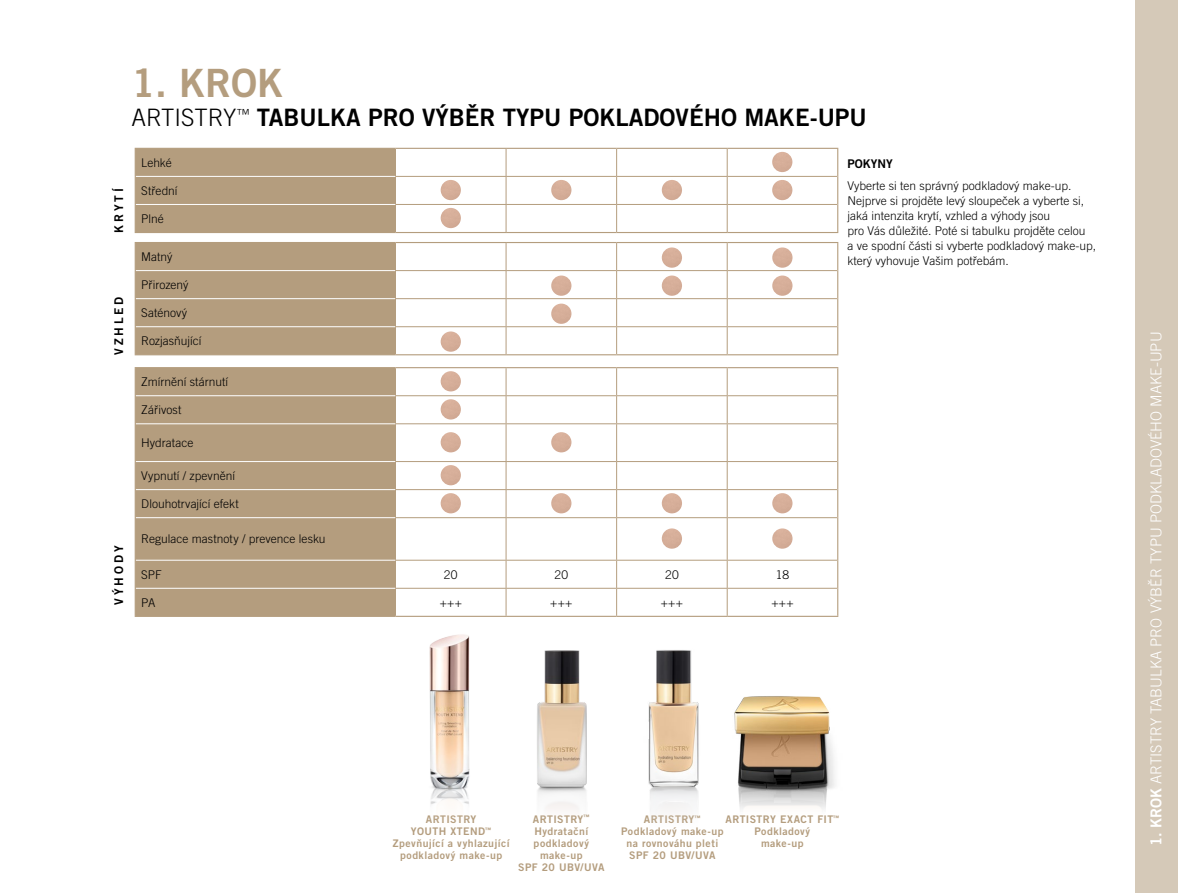
<style>
.page{position:relative;width:1178px;height:893px;background:#fff}
.page>*{position:absolute;margin:0;border:0;box-sizing:border-box;transform-origin:0 0}
.t1{font:39px "Trade Gothic LT Pro Bd 2";color:#b49d7e}
.t2{font:24px "Trade Gothic LT Pro Bd 2";color:#000}
.t3{font:300 24px "Trade Gothic LT Pro";color:#000}
.t4{font:300 15px "Trade Gothic LT Pro";color:#fff}
.t5{font:300 12px/15px "Trade Gothic LT Pro";color:#000}
.t6{font:12px "Trade Gothic LT Pro Bd 2";letter-spacing:.24em;color:#000}
.t7{font:10.5px/12px "Trade Gothic LT Pro Bd 2";letter-spacing:.04em;color:#b49d7e;text-align:center}
.s1{font-family:"Trade Gothic LT Pro Bd 2";font-weight:400}
</style>
<div class="page">
<div style="left:1135px;top:0;width:43px;height:893px;background:#d5c9b8"></div>
<img style="left:429px;top:634px;width:41px;height:171px">
<img style="left:648px;top:704px;width:1px;height:80px">
<img style="left:537px;top:650px;width:50px;height:160px">
<img style="left:649px;top:650px;width:186px;height:161px">
<svg style="left:135px;top:148px;width:703px;height:84px"></svg>
<hr style="left:135px;top:232px;width:260px;height:1px;background:#b49d7e">
<hr style="left:395px;top:232px;width:111px;height:1px;background:#b49d7e">
<hr style="left:506px;top:232px;width:111px;height:1px;background:#b49d7e">
<hr style="left:617px;top:232px;width:110px;height:1px;background:#b49d7e">
<hr style="left:727px;top:232px;width:111px;height:1px;background:#b49d7e">
<img style="left:772px;top:152px;width:20px;height:20px;border-radius:10px">
<img style="left:441px;top:180px;width:20px;height:20px;border-radius:10px">
<img style="left:551px;top:180px;width:20px;height:20px;border-radius:10px">
<img style="left:662px;top:180px;width:20px;height:20px;border-radius:10px">
<img style="left:772px;top:180px;width:20px;height:20px;border-radius:10px">
<img style="left:441px;top:208px;width:20px;height:20px;border-radius:10px">
<hr style="left:135px;top:242px;width:260px;height:1px;background:#b49d7e">
<hr style="left:395px;top:242px;width:111px;height:1px;background:#b49d7e">
<hr style="left:506px;top:242px;width:111px;height:1px;background:#b49d7e">
<hr style="left:617px;top:242px;width:110px;height:1px;background:#b49d7e">
<hr style="left:727px;top:242px;width:111px;height:1px;background:#b49d7e">
<svg style="left:135px;top:243px;width:703px;height:111px"></svg>
<hr style="left:135px;top:354px;width:260px;height:1px;background:#b49d7e">
<hr style="left:395px;top:354px;width:111px;height:1px;background:#b49d7e">
<hr style="left:506px;top:354px;width:111px;height:1px;background:#b49d7e">
<hr style="left:617px;top:354px;width:110px;height:1px;background:#b49d7e">
<hr style="left:727px;top:354px;width:111px;height:1px;background:#b49d7e">
<img style="left:662px;top:247px;width:20px;height:21px;border-radius:10px">
<img style="left:772px;top:247px;width:20px;height:21px;border-radius:10px">
<img style="left:551px;top:276px;width:20px;height:20px;border-radius:10px">
<img style="left:662px;top:276px;width:20px;height:20px;border-radius:10px">
<img style="left:772px;top:276px;width:20px;height:20px;border-radius:10px">
<img style="left:551px;top:304px;width:20px;height:20px;border-radius:10px">
<img style="left:441px;top:331px;width:20px;height:21px;border-radius:10px">
<div style="left:136px;top:368px;width:259px;height:248px;background:#b49d7e"></div>
<svg style="left:507px;top:368px;width:330px;height:248px"></svg>
<hr style="left:506px;top:395px;width:111px;height:1px;background:#b49d7e">
<hr style="left:617px;top:395px;width:110px;height:1px;background:#b49d7e">
<svg style="left:616px;top:368px;width:1px;height:55px"></svg>
<hr style="left:727px;top:395px;width:110px;height:1px;background:#b49d7e">
<svg style="left:727px;top:368px;width:1px;height:55px"></svg>
<hr style="left:506px;top:423px;width:111px;height:1px;background:#b49d7e">
<hr style="left:617px;top:423px;width:110px;height:1px;background:#b49d7e">
<hr style="left:616px;top:424px;width:1px;height:37px;background:#b49d7e">
<hr style="left:727px;top:423px;width:110px;height:1px;background:#b49d7e">
<hr style="left:727px;top:424px;width:1px;height:37px;background:#b49d7e">
<hr style="left:506px;top:461px;width:111px;height:1px;background:#b49d7e">
<hr style="left:617px;top:461px;width:110px;height:1px;background:#b49d7e">
<hr style="left:727px;top:461px;width:110px;height:1px;background:#b49d7e">
<hr style="left:506px;top:489px;width:111px;height:1px;background:#b49d7e">
<hr style="left:617px;top:489px;width:110px;height:1px;background:#b49d7e">
<svg style="left:616px;top:462px;width:1px;height:55px"></svg>
<hr style="left:727px;top:489px;width:110px;height:1px;background:#b49d7e">
<svg style="left:727px;top:462px;width:1px;height:55px"></svg>
<hr style="left:506px;top:517px;width:111px;height:1px;background:#b49d7e">
<hr style="left:617px;top:517px;width:110px;height:1px;background:#b49d7e">
<hr style="left:616px;top:518px;width:1px;height:42px;background:#b49d7e">
<hr style="left:727px;top:517px;width:110px;height:1px;background:#b49d7e">
<hr style="left:727px;top:518px;width:1px;height:42px;background:#b49d7e">
<hr style="left:506px;top:560px;width:111px;height:1px;background:#b49d7e">
<hr style="left:617px;top:560px;width:110px;height:1px;background:#b49d7e">
<hr style="left:727px;top:560px;width:110px;height:1px;background:#b49d7e">
<hr style="left:506px;top:588px;width:111px;height:1px;background:#b49d7e">
<svg style="left:395px;top:368px;width:112px;height:248px"></svg>
<hr style="left:617px;top:588px;width:110px;height:1px;background:#b49d7e">
<svg style="left:616px;top:561px;width:1px;height:55px"></svg>
<hr style="left:727px;top:588px;width:110px;height:1px;background:#b49d7e">
<svg style="left:727px;top:561px;width:1px;height:55px"></svg>
<hr style="left:136px;top:395px;width:259px;height:1px;background:#fff">
<hr style="left:136px;top:423px;width:259px;height:1px;background:#fff">
<hr style="left:136px;top:461px;width:259px;height:1px;background:#fff">
<hr style="left:136px;top:489px;width:259px;height:1px;background:#fff">
<hr style="left:136px;top:517px;width:259px;height:1px;background:#fff">
<hr style="left:136px;top:560px;width:259px;height:1px;background:#fff">
<hr style="left:136px;top:588px;width:259px;height:1px;background:#fff">
<hr style="left:135px;top:367px;width:260px;height:1px;background:#b49d7e">
<hr style="left:395px;top:367px;width:111px;height:1px;background:#b49d7e">
<hr style="left:506px;top:367px;width:111px;height:1px;background:#b49d7e">
<hr style="left:617px;top:367px;width:110px;height:1px;background:#b49d7e">
<hr style="left:727px;top:367px;width:111px;height:1px;background:#b49d7e">
<svg style="left:135px;top:368px;width:1px;height:56px"></svg>
<svg style="left:837px;top:368px;width:1px;height:56px"></svg>
<hr style="left:135px;top:424px;width:1px;height:38px;background:#b49d7e">
<hr style="left:837px;top:424px;width:1px;height:38px;background:#b49d7e">
<svg style="left:135px;top:462px;width:1px;height:56px"></svg>
<svg style="left:837px;top:462px;width:1px;height:56px"></svg>
<hr style="left:135px;top:518px;width:1px;height:42px;background:#b49d7e">
<hr style="left:837px;top:518px;width:1px;height:42px;background:#b49d7e">
<svg style="left:135px;top:560px;width:1px;height:56px"></svg>
<svg style="left:837px;top:560px;width:1px;height:56px"></svg>
<hr style="left:135px;top:616px;width:260px;height:1px;background:#b49d7e">
<hr style="left:395px;top:616px;width:111px;height:1px;background:#b49d7e">
<hr style="left:506px;top:616px;width:111px;height:1px;background:#b49d7e">
<hr style="left:617px;top:616px;width:110px;height:1px;background:#b49d7e">
<hr style="left:727px;top:616px;width:111px;height:1px;background:#b49d7e">
<img style="left:441px;top:371px;width:20px;height:20px;border-radius:10px">
<img style="left:441px;top:399px;width:20px;height:20px;border-radius:10px">
<img style="left:441px;top:432px;width:20px;height:20px;border-radius:10px">
<img style="left:551px;top:432px;width:20px;height:20px;border-radius:10px">
<img style="left:441px;top:465px;width:20px;height:20px;border-radius:10px">
<img style="left:441px;top:493px;width:20px;height:20px;border-radius:10px">
<img style="left:551px;top:493px;width:20px;height:20px;border-radius:10px">
<img style="left:662px;top:493px;width:20px;height:20px;border-radius:10px">
<img style="left:772px;top:493px;width:20px;height:20px;border-radius:10px">
<img style="left:662px;top:528px;width:20px;height:21px;border-radius:10px">
<img style="left:772px;top:528px;width:20px;height:21px;border-radius:10px">
<p class="t6" style="left:111px;top:233px;width:46px;rotate:-90deg">KRYTÍ</p>
<p class="t6" style="left:111px;top:355px;width:59px;rotate:-90deg">Vzhled</p>
<p class="t6" style="left:111px;top:605px;width:60px;rotate:-90deg">Výh ody</p>
<h1 class="t1" style="left:131px;top:59px;width:147px">1. krok</h1>
<h2 class="t3" style="left:131px;top:103px;width:154px">ARTISTRY<sup>™</sup> <span class="s1">Tabu</span></h2>
<h2 class="t2" style="left:317px;top:102px;width:202px">lka pro výběr typu</h2>
<h2 class="t2" style="left:569px;top:102px;width:212px">pokladového make</h2>
<h2 class="t2" style="left:810px;top:102px;width:25px">-upu</h2>
<p class="t6" style="left:847px;top:157px;width:24px">Pokyny</p>
<p class="t5" style="left:847px;top:178px;width:250px">Vyberte si ten správný podkladový make-up.<br>Nejprve si projděte levý sloupeček a vyberte si, jaká intenzita krytí, vzhled a výhody jsou<br>pro Vás důležité. Poté si tabulku projděte celou<br>a ve spodní části si vyberte podkladový make-up, který vyhovuje Vašim potřebám.</p>
<p class="t5" style="left:141px;top:155px;width:32px">Lehké</p>
<p class="t5" style="left:141px;top:183px;width:38px">Střední</p>
<p class="t5" style="left:141px;top:211px;width:24px">Plné</p>
<p class="t5" style="left:141px;top:249px;width:33px">Matný</p>
<p class="t5" style="left:141px;top:277px;width:49px">Přirozený</p>
<p class="t5" style="left:141px;top:305px;width:48px">Saténový</p>
<p class="t5" style="left:141px;top:333px;width:62px">Rozjasňující</p>
<p class="t5" style="left:141px;top:374px;width:88px">Zmírnění stárnutí</p>
<p class="t5" style="left:141px;top:402px;width:42px">Zářivost</p>
<p class="t5" style="left:141px;top:435px;width:54px">H ydratace</p>
<p class="t5" style="left:141px;top:468px;width:95px">Vypnutí / zpevnění</p>
<p class="t5" style="left:141px;top:496px;width:99px">Dlouhotrvající efekt</p>
<p class="t5" style="left:141px;top:531px;width:186px">Regulace mastnoty / prevence lesku</p>
<p class="t5" style="left:141px;top:567px;width:22px">SPF</p>
<p class="t5" style="left:444px;top:567px;width:15px">20</p>
<p class="t5" style="left:554px;top:567px;width:15px">20</p>
<p class="t5" style="left:665px;top:567px;width:15px">20</p>
<p class="t5" style="left:776px;top:567px;width:15px">18</p>
<p class="t5" style="left:141px;top:595px;width:16px">PA</p>
<p class="t5" style="left:440px;top:595px;width:24px">+++</p>
<p class="t5" style="left:550px;top:595px;width:24px">+++</p>
<p class="t5" style="left:661px;top:595px;width:24px">+++</p>
<p class="t5" style="left:771px;top:595px;width:24px">+++</p>
<p class="t7" style="left:518px;top:813px;width:88px">ARTISTRY<sup>™<br></sup>Hydratační podkladový make-up<br>SPF 20 UBV/UVA</p>
<p class="t7" style="left:725px;top:813px;width:115px">ARTISTRY EXACT FIT<sup>™<br></sup>Podkladový<br>make-up</p>
<p class="t7" style="left:393px;top:813px;width:118px">ARTISTRY<br>YOUTH XTEND<sup>™<br></sup>Zpevňující a vyhlazující podkladový make-up</p>
<p class="t7" style="left:621px;top:813px;width:104px">ARTISTRY<sup>™<br></sup>Podkladový make-up na rovnováhu pleti<br>SPF 20 UBV/UVA</p>
<p class="t4" style="left:1147px;top:846px;width:513px;rotate:-90deg"><span class="s1">1. krok</span> ARTISTRY Tabulka pro výběr typu podkladového make-upu</p>
</div>
